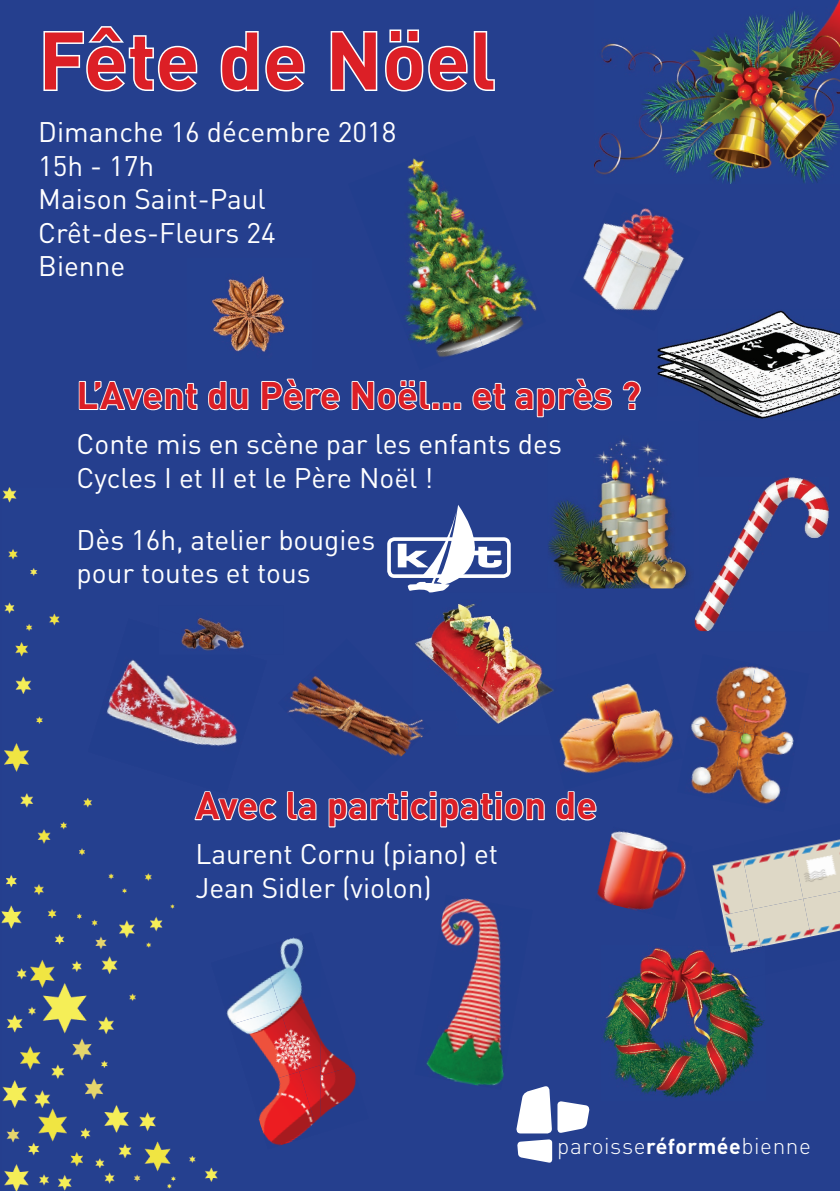
<style>
.page{position:relative;width:840px;height:1191px;background:#fff}
.page>*{position:absolute;margin:0;border:0;box-sizing:border-box;transform-origin:0 0}
.t1{font:700 80px "DINOT";color:#dc1f26}
.t2{font:700 38px "DINOT";color:#dc1f26}
.t3{font:28px/33.6px "DINOT";color:#fff}
.t4{font:300 22.6px "DINOT";letter-spacing:.025em;color:#fff}
.s1{font-weight:700;font-size:21.2px}
</style>
<div class="page">
<div style="left:0;top:0;width:839px;height:1191px;background:#253f8e"></div>
<img style="left:1px;top:487px;width:217px;height:704px">
<img style="left:415px;top:603px;width:128px;height:121px">
<div style="left:408px;top:710px;width:47px;height:25px;background:#253f8e"></div>
<img style="left:613px;top:947px;width:97px;height:50px">
<img style="left:710px;top:984px;width:39px;height:13px">
<img style="left:603px;top:997px;width:161px;height:101px">
<img style="left:597px;top:208px;width:87px;height:64px">
<img style="left:583px;top:242px;width:93px;height:69px">
<img style="left:88px;top:618px;width:150px;height:176px">
<img style="left:715px;top:477px;width:113px;height:103px">
<img style="left:694px;top:580px;width:44px;height:51px">
<img style="left:692px;top:667px;width:50px;height:56px">
<img style="left:742px;top:666px;width:48px;height:67px">
<img style="left:690px;top:723px;width:52px;height:71px">
<img style="left:730px;top:733px;width:64px;height:71px">
<img style="left:320px;top:1037px;width:28px;height:28px">
<img style="left:318px;top:1065px;width:39px;height:55px">
<img style="left:211px;top:947px;width:50px;height:78px">
<img style="left:261px;top:937px;width:43px;height:72px">
<img style="left:230px;top:1009px;width:50px;height:62px">
<img style="left:280px;top:997px;width:40px;height:74px">
<img style="left:258px;top:1071px;width:60px;height:75px">
<img style="left:657px;top:309px;width:182px;height:110px">
<img style="left:657px;top:309px;width:6px;height:14px">
<img style="left:578px;top:693px;width:18px;height:28px">
<img style="left:596px;top:683px;width:44px;height:38px">
<img style="left:559px;top:721px;width:50px;height:53px">
<img style="left:609px;top:705px;width:65px;height:64px">
<img style="left:536px;top:679px;width:18px;height:45px">
<img style="left:406px;top:164px;width:5px;height:58px">
<img style="left:411px;top:158px;width:38px;height:64px">
<img style="left:407px;top:222px;width:28px;height:62px">
<img style="left:435px;top:197px;width:68px;height:87px">
<img style="left:403px;top:284px;width:79px;height:73px">
<img style="left:458px;top:259px;width:79px;height:87px">
<img style="left:712px;top:860px;width:27px;height:49px">
<img style="left:739px;top:849px;width:50px;height:60px">
<img style="left:789px;top:839px;width:50px;height:59px">
<img style="left:702px;top:909px;width:50px;height:65px">
<img style="left:752px;top:898px;width:50px;height:48px">
<img style="left:802px;top:891px;width:37px;height:48px">
<img style="left:708px;top:945px;width:56px;height:39px">
<img style="left:211px;top:276px;width:74px;height:76px">
<img style="left:548px;top:439px;width:142px;height:149px">
<img style="left:694px;top:580px;width:4px;height:8px">
<img style="left:657px;top:397px;width:41px;height:22px">
<img style="left:354px;top:684px;width:69px;height:73px">
<img style="left:320px;top:679px;width:34px;height:37px">
<img style="left:320px;top:716px;width:76px;height:41px">
<img style="left:287px;top:676px;width:33px;height:43px">
<img style="left:408px;top:710px;width:16px;height:25px">
<img style="left:159px;top:606px;width:79px;height:22px">
<img style="left:159px;top:628px;width:85px;height:26px">
<img style="left:597px;top:831px;width:90px;height:80px">
<img style="left:594px;top:0;width:245px;height:184px">
<img style="left:426px;top:898px;width:78px;height:188px">
<div style="left:387px;top:537px;width:123px;height:41px;border:4px solid #fff;border-radius:5px"></div>
<svg style="left:397px;top:505px;width:104px;height:88px"></svg>
<svg style="left:192px;top:790px;width:85px;height:32px"></svg>
<svg style="left:286px;top:791px;width:31px;height:30px"></svg>
<svg style="left:328px;top:793px;width:71px;height:35px"></svg>
<div style="left:400px;top:799px;width:7px;height:21px;border:2px solid #fff"></div>
<div style="left:400px;top:791px;width:7px;height:6px;border:2px solid #fff"></div>
<svg style="left:410px;top:798px;width:18px;height:23px"></svg>
<div style="left:429px;top:799px;width:7px;height:21px;border:2px solid #fff"></div>
<div style="left:429px;top:791px;width:7px;height:6px;border:2px solid #fff"></div>
<svg style="left:440px;top:793px;width:53px;height:35px"></svg>
<div style="left:495px;top:799px;width:7px;height:21px;border:2px solid #fff"></div>
<div style="left:495px;top:791px;width:7px;height:6px;border:2px solid #fff"></div>
<svg style="left:504px;top:798px;width:41px;height:23px"></svg>
<svg style="left:556px;top:791px;width:41px;height:30px"></svg>
<svg style="left:43px;top:26px;width:155px;height:66px"></svg>
<svg style="left:220px;top:31px;width:85px;height:61px"></svg>
<svg style="left:330px;top:29px;width:165px;height:63px"></svg>
<svg style="left:78px;top:381px;width:120px;height:30px"></svg>
<svg style="left:208px;top:381px;width:41px;height:30px"></svg>
<svg style="left:261px;top:378px;width:79px;height:33px"></svg>
<svg style="left:351px;top:380px;width:80px;height:31px"></svg>
<div style="left:431px;top:402px;width:8px;height:8px;border:2px solid #fff"></div>
<div style="left:442px;top:402px;width:8px;height:8px;border:2px solid #fff"></div>
<div style="left:453px;top:402px;width:8px;height:8px;border:2px solid #fff"></div>
<svg style="left:472px;top:382px;width:34px;height:29px"></svg>
<svg style="left:515px;top:378px;width:98px;height:40px"></svg>
<svg style="left:622px;top:380px;width:19px;height:30px"></svg>
<svg style="left:517px;top:1139px;width:35px;height:23px"></svg>
<svg style="left:516px;top:1086px;width:73px;height:47px"></svg>
<h1 class="t1" style="left:38px;top:8px;width:459px">Fête de Nöel</h1>
<p class="t3" style="left:38px;top:114px;width:359px">Dimanche 16 décembre 2018<br>15h - 17h<br>Maison Saint-Paul<br>Crêt-des-Fleurs 24<br>Bienne</p>
<h2 class="t2" style="left:77px;top:370px;width:565px">L’Avent du Père Noël... et après ?</h2>
<p class="t3" style="left:77px;top:426px;width:486px">Conte mis en scène par les enfants des<br>Cycles I et II et le Père Noël !</p>
<p class="t3" style="left:77px;top:522px;width:300px">Dès 16h, atelier bougies pour toutes et tous</p>
<h2 class="t2" style="left:195px;top:780px;width:403px">Avec la participation de</h2>
<p class="t3" style="left:195px;top:837px;width:304px">Laurent Cornu (piano) et<br>Jean Sidler (violon)</p>
<p class="t4" style="left:557px;top:1131px;width:255px">paroisse<span class="s1">réformée</span>bienne</p>
</div>
